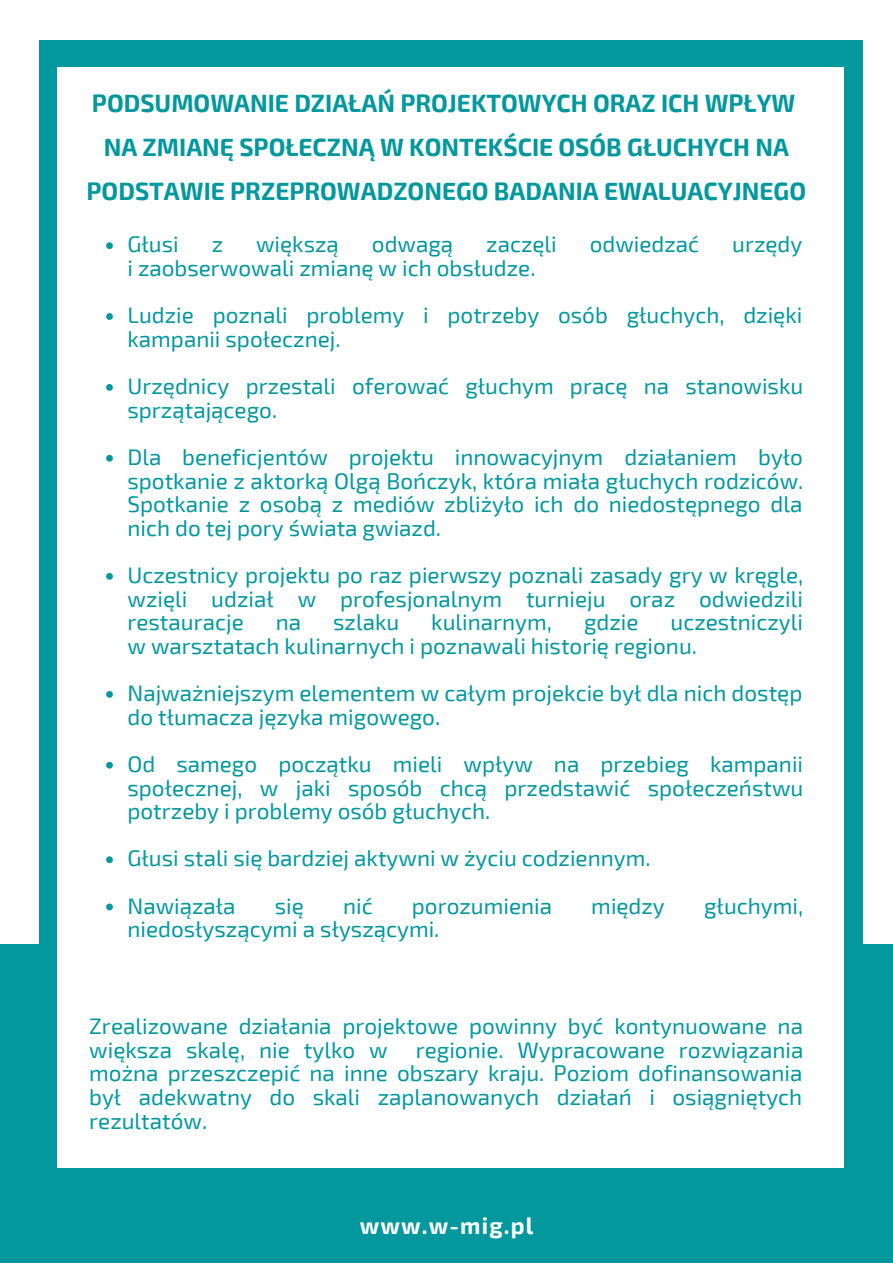
<style>
.page{position:relative;width:893px;height:1264px;background:#fff}
.page>*{position:absolute;margin:0;border:0;box-sizing:border-box;transform-origin:0 0}
.t1{font:700 24.45px/43.8px "Exo 2";color:#03989e;text-align:center}
.t2{font:700 23.1px "Exo 2";letter-spacing:.05em;color:#fff}
.t3{font:22.5px/23.5px "Exo 2";color:#03989e}
</style>
<div class="page">
<div style="left:0;top:944px;width:892px;height:318px;background:#03989e"></div>
<div style="left:39px;top:41px;width:823px;height:1152px;background:#03989e"></div>
<div style="left:58px;top:67px;width:785px;height:1100px;background:#fff"></div>
<svg style="left:106px;top:242px;width:7px;height:7px"></svg>
<svg style="left:106px;top:313px;width:7px;height:7px"></svg>
<svg style="left:106px;top:384px;width:7px;height:7px"></svg>
<svg style="left:106px;top:455px;width:7px;height:6px"></svg>
<svg style="left:106px;top:573px;width:7px;height:6px"></svg>
<svg style="left:106px;top:691px;width:7px;height:6px"></svg>
<svg style="left:106px;top:762px;width:7px;height:6px"></svg>
<svg style="left:106px;top:856px;width:7px;height:7px"></svg>
<svg style="left:106px;top:903px;width:7px;height:7px"></svg>
<p class="t1" style="left:87px;top:80px;width:721px">PODSUMOWANIE DZIAŁAŃ PROJEKTOWYCH ORAZ ICH WPŁYW<br>NA ZMIANĘ SPOŁECZNĄ W KONTEKŚCIE OSÓB GŁUCHYCH NA<br>PODSTAWIE PRZEPROWADZONEGO BADANIA EWALUACYJNEGO</p>
<p class="t3" style="left:127px;top:232px;width:53px">Głusi</p>
<p class="t3" style="left:212px;top:232px;width:13px">z</p>
<p class="t3" style="left:256px;top:232px;width:84px">większą</p>
<p class="t3" style="left:372px;top:232px;width:83px">odwagą</p>
<p class="t3" style="left:486px;top:232px;width:72px">zaczęli</p>
<p class="t3" style="left:589px;top:232px;width:111px">odwiedzać</p>
<p class="t3" style="left:732px;top:232px;width:72px">urzędy</p>
<p class="t3" style="left:127px;top:243px;width:676px;line-height:47.2px">i zaobserwowali zmianę w ich obsłudze.<br>Ludzie poznali problemy i potrzeby osób głuchych, dzięki</p>
<p class="t3" style="left:127px;top:314px;width:677px;line-height:47.2px">kampanii społecznej.<br>Urzędnicy przestali oferować głuchym pracę na stanowisku</p>
<p class="t3" style="left:127px;top:385px;width:677px;line-height:47.2px">sprzątającego.<br>Dla beneficjentów projektu innowacyjnym działaniem było</p>
<p class="t3" style="left:127px;top:468px;width:677px;text-align:justify">spotkanie z aktorką Olgą Bończyk, która miała głuchych rodziców.<br>Spotkanie z osobą z mediów zbliżyło ich do niedostępnego dla nich do tej pory świata gwiazd.</p>
<p class="t3" style="left:127px;top:562px;width:677px;text-align:justify">Uczestnicy projektu po raz pierwszy poznali zasady gry w kręgle, wzięli udział w profesjonalnym turnieju oraz odwiedzili restauracje</p>
<p class="t3" style="left:127px;top:609px;width:677px;text-indent:543px">uczestniczyli w warsztatach kulinarnych i poznawali historię regionu.</p>
<p class="t3" style="left:127px;top:680px;width:676px">Najważniejszym elementem w całym projekcie był dla nich dostęp do tłumacza języka migowego.</p>
<p class="t3" style="left:127px;top:751px;width:677px;text-align:justify">Od samego początku mieli wpływ na przebieg kampanii społecznej, w jaki sposób chcą przedstawić społeczeństwu potrzeby i problemy osób głuchych.</p>
<p class="t3" style="left:127px;top:833px;width:524px;line-height:47.2px">Głusi stali się bardziej aktywni w życiu codziennym.<br>Nawiązała</p>
<p class="t3" style="left:276px;top:609px;width:27px">na</p>
<p class="t3" style="left:333px;top:609px;width:68px">szlaku</p>
<p class="t3" style="left:431px;top:609px;width:122px">kulinarnym,</p>
<p class="t3" style="left:584px;top:609px;width:56px">gdzie</p>
<p class="t3" style="left:275px;top:893px;width:31px">się</p>
<p class="t3" style="left:343px;top:893px;width:31px">nić</p>
<p class="t3" style="left:412px;top:893px;width:142px">porozumienia</p>
<p class="t3" style="left:591px;top:893px;width:75px">między</p>
<p class="t3" style="left:704px;top:893px;width:100px">głuchymi,</p>
<p class="t3" style="left:127px;top:916px;width:313px">niedosłyszącymi a słyszącymi.</p>
<p class="t3" style="left:89px;top:1013px;width:715px;text-align:justify">Zrealizowane działania projektowe powinny być kontynuowane na większa skalę, nie tylko w regionie. Wypracowane rozwiązania można przeszczepić na inne obszary kraju. Poziom dofinansowania był adekwatny do skali zaplanowanych działań i osiągniętych rezultatów.</p>
<p class="t2" style="left:359px;top:1210px;width:175px">www.w-mig.pl</p>
</div>
